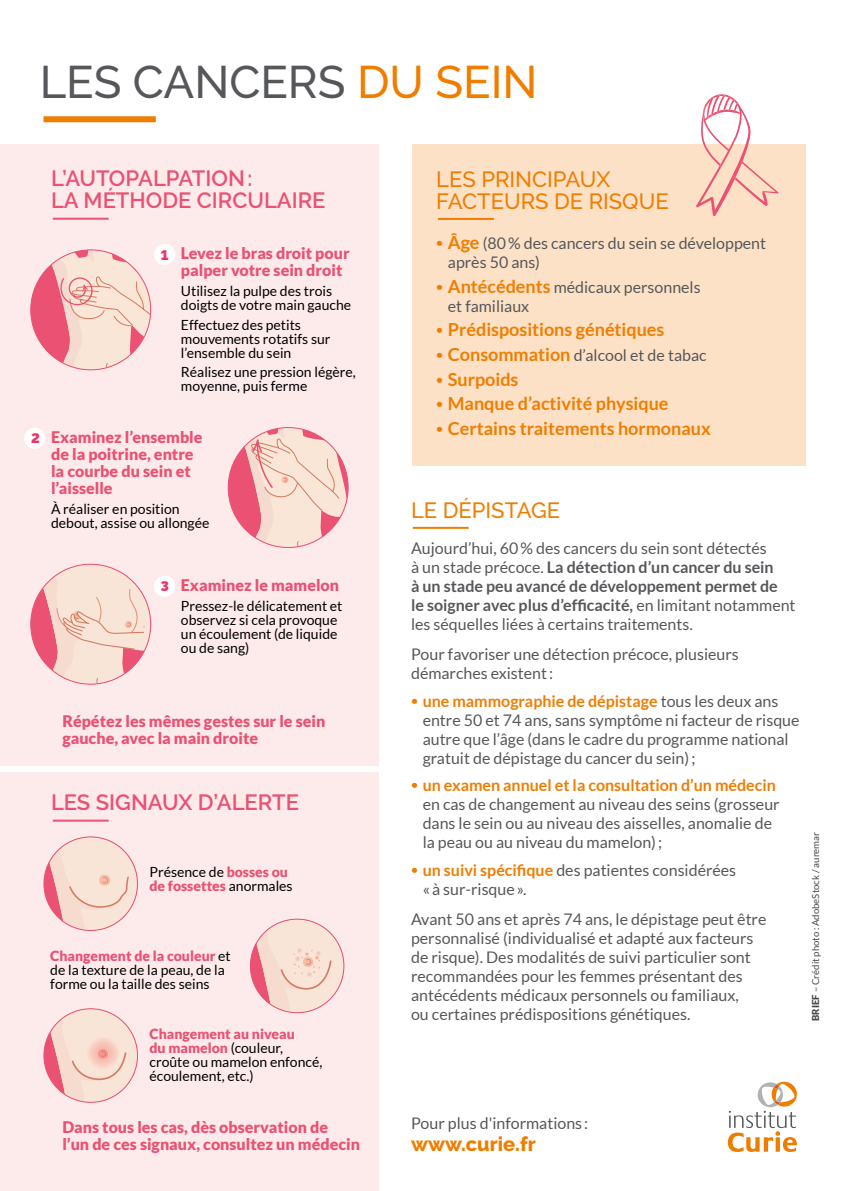
<style>
.page{position:relative;width:842px;height:1191px;background:#fff}
.page>*{position:absolute;margin:0;border:0;box-sizing:border-box;transform-origin:0 0}
.t1{font:500 45.4px "Raleway";color:#55575a}
.t2{font:600 22px/22px "Raleway";color:#ea5172}
.t3{font:500 22px/22px "Raleway";color:#ef7d00}
.t4{font:800 20px "Raleway";color:#ef7d00}
.t5{font:700 18px "Lato";color:#ef7d00}
.t6{font:16px/19px "Lato";color:#55575a}
.t7{font:900 16px/17px "Lato";color:#ea5172}
.t8{font:14px/14px "Lato";color:#000}
.t9{font:900 14px "Raleway";color:#e83669}
.t10{font:9.6px "Lato";color:#4a4a49}
.s1{color:#ef7d00}
.s2{font-weight:900;color:#ea5172}
.s3{font-weight:700;font-size:12px;color:#ef7d00}
.s4{font-weight:700;font-size:18px;color:#ef7d00}
.s5{font-size:12px}
.s6{font-weight:700}
.s7{font-weight:700;color:#ef7d00}
.s8{font-weight:900}
</style>
<div class="page">
<div style="left:0;top:145px;width:378px;height:620px;background:#fdeaeb"></div>
<div style="left:0;top:772px;width:378px;height:419px;background:#fdeaeb"></div>
<div style="left:154px;top:575px;width:21px;height:22px;background:#fff;border-radius:50%"></div>
<svg style="left:728px;top:1081px;width:69px;height:71px"></svg>
<div style="left:412px;top:144px;width:394px;height:321px;background:#fde1c6"></div>
<hr style="left:438px;top:218px;width:56px;height:2px;background:#ef7d00">
<hr style="left:413px;top:527px;width:56px;height:2px;background:#ef7d00">
<svg style="left:696px;top:94px;width:82px;height:122px"></svg>
<div style="left:44px;top:116px;width:112px;height:6px;background:#ef7d00"></div>
<svg style="left:31px;top:564px;width:120px;height:120px"></svg>
<svg style="left:44px;top:838px;width:93px;height:92px"></svg>
<svg style="left:44px;top:1008px;width:93px;height:94px"></svg>
<svg style="left:250px;top:920px;width:94px;height:92px"></svg>
<div style="left:154px;top:244px;width:21px;height:21px;background:#fff;border-radius:50%"></div>
<div style="left:31px;top:250px;width:120px;height:120px;background:#ea5172;border-radius:50%"></div>
<svg style="left:39px;top:250px;width:112px;height:120px"></svg>
<div style="left:24px;top:427px;width:21px;height:22px;background:#fff;border-radius:50%"></div>
<svg style="left:230px;top:427px;width:117px;height:120px"></svg>
<hr style="left:53px;top:218px;width:56px;height:2px;background:#ea5172">
<hr style="left:53px;top:819px;width:56px;height:2px;background:#ea5172">
<h1 class="t1" style="left:40px;top:56px;width:499px">LES CANCERS <span class="s1">DU SEIN</span></h1>
<h2 class="t2" style="left:51px;top:168px;width:276px">L’AUTOPALPATION:<br>LA MÉTHODE CIRCULAIRE</h2>
<p class="t9" style="left:161px;top:243px;width:9px">1</p>
<p class="t7" style="left:181px;top:245px;width:170px">Levez le bras droit pour palper votre sein droit</p>
<p class="t8" style="left:181px;top:284px;width:172px">Utilisez la pulpe des trois doigts de votre main gauche</p>
<p class="t8" style="left:181px;top:317px;width:151px">Effectuez des petits mouvements rotatifs sur l’ensemble du sein</p>
<p class="t8" style="left:181px;top:365px;width:176px">Réalisez une pression légère, moyenne, puis ferme</p>
<p class="t9" style="left:31px;top:426px;width:10px">2</p>
<p class="t7" style="left:51px;top:428px;width:153px">Examinez l’ensemble de la poitrine, entre la courbe du sein et l’aisselle</p>
<p class="t8" style="left:51px;top:501px;width:160px">À réaliser en position debout, assise ou allongée</p>
<p class="t9" style="left:161px;top:575px;width:10px">3</p>
<p class="t7" style="left:181px;top:576px;width:160px">Examinez le mamelon</p>
<p class="t8" style="left:181px;top:598px;width:163px">Pressez-le délicatement et observez si cela provoque un écoulement (de liquide ou de sang)</p>
<p class="t7" style="left:62px;top:712px;width:264px">Répétez les mêmes gestes sur le sein gauche, avec la main droite</p>
<h2 class="t2" style="left:51px;top:791px;width:249px">LES SIGNAUX D’ALERTE</h2>
<p class="t8" style="left:150px;top:864px;width:145px">Présence de <span class="s2">bosses ou de fossettes</span> anormales</p>
<p class="t8" style="left:50px;top:948px;width:182px"><span class="s2">Changement de la couleur</span> et de la texture de la peau, de la forme ou la taille des seins</p>
<p class="t8" style="left:150px;top:1026px;width:174px"><span class="s2">Changement au niveau<br>du mamelon</span> (couleur, croûte ou mamelon enfoncé, écoulement, etc.)</p>
<p class="t7" style="left:62px;top:1118px;width:299px">Dans tous les cas, dès observation de<br>l’un de ces signaux, consultez un médecin</p>
<h2 class="t3" style="left:436px;top:168px;width:234px">LES PRINCIPAUX<br>FACTEURS DE RISQUE</h2>
<p class="t6" style="left:448px;top:233px;width:320px;text-indent:-12px"><span class="s3">•</span> <span class="s4">Âge</span> (80% des cancers du sein se développent après 50 ans)</p>
<p class="t6" style="left:448px;top:277px;width:254px;text-indent:-12px"><span class="s3">•</span> <span class="s4">Antécédents</span> médicaux personnels et familiaux</p>
<p class="t5" style="left:436px;top:319px;width:230px"><span class="s5">•</span> Prédispositions génétiques</p>
<p class="t6" style="left:436px;top:345px;width:272px"><span class="s3">•</span> <span class="s4">Consommation</span> d’alcool et de tabac</p>
<p class="t5" style="left:436px;top:369px;width:84px"><span class="s5">•</span> Surpoids</p>
<p class="t5" style="left:436px;top:393px;width:234px"><span class="s5">•</span> Manque d’activité physique</p>
<p class="t5" style="left:436px;top:418px;width:276px"><span class="s5">•</span> Certains traitements hormonaux</p>
<h2 class="t3" style="left:411px;top:499px;width:150px">LE DÉPISTAGE</h2>
<p class="t6" style="left:411px;top:538px;width:386px">Aujourd’hui, 60% des cancers du sein sont détectés<br>à un stade précoce. <span class="s6">La détection d’un cancer du sein<br>à un stade peu avancé de développement permet de<br>le soigner avec plus d’efficacité,</span> en limitant notamment les séquelles liées à certains traitements.</p>
<p class="t6" style="left:411px;top:645px;width:329px">Pour favoriser une détection précoce, plusieurs démarches existent:</p>
<p class="t6" style="left:423px;top:691px;width:378px;text-indent:-12px"><span class="s3">•</span> <span class="s7">une mammographie de dépistage</span> tous les deux ans entre 50 et 74 ans, sans symptôme ni facteur de risque autre que l’âge (dans le cadre du programme national gratuit de dépistage du cancer du sein);</p>
<p class="t6" style="left:423px;top:776px;width:359px;text-indent:-12px"><span class="s3">•</span> <span class="s7">un examen annuel et la consultation d’un médecin </span>en cas de changement au niveau des seins (grosseur dans le sein ou au niveau des aisselles, anomalie de la peau ou au niveau du mamelon);</p>
<p class="t6" style="left:423px;top:860px;width:315px;text-indent:-12px"><span class="s3">•</span> <span class="s7">un suivi spécifique</span> des patientes considérées «à sur-risque».</p>
<p class="t6" style="left:411px;top:909px;width:357px">Avant 50 ans et après 74 ans, le dépistage peut être personnalisé (individualisé et adapté aux facteurs de risque). Des modalités de suivi particulier sont recommandées pour les femmes présentant des antécédents médicaux personnels ou familiaux,<br>ou certaines prédispositions génétiques.</p>
<p class="t10" style="left:810px;top:1020px;width:190px;rotate:-90deg"><span class="s8">BRIEF</span> – Crédit photo: AdobeStock / auremar</p>
<p class="t6" style="left:411px;top:1113px;width:179px">Pour plus d'informations :</p>
<p class="t4" style="left:411px;top:1132px;width:126px">www.curie.fr</p>
</div>
